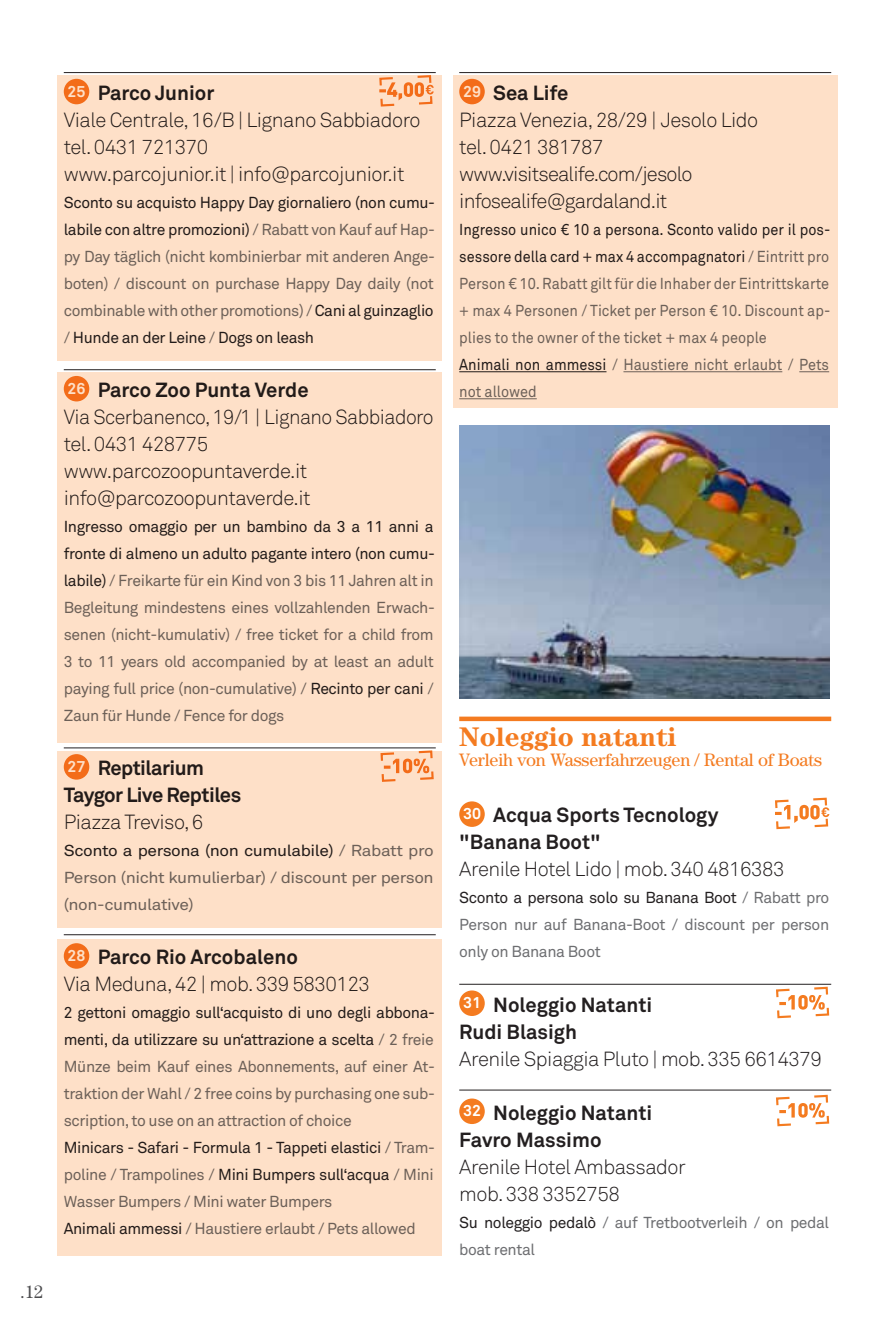
<style>
.page{position:relative;width:893px;height:1340px;background:#fff}
.page>*{position:absolute;margin:0;border:0;box-sizing:border-box;transform-origin:0 0}
.t1{font:700 27px "Century";color:#f47b20}
.t2{font:300 20.25px/27px "Akkurat";letter-spacing:-.025em;color:#231f20}
.t3{font:700 20.25px/27px "Akkurat";color:#231f20}
.t4{font:700 20.25px/27px "Akkurat";letter-spacing:-.025em;color:#231f20}
.t5{font:18px "Century";letter-spacing:-.01em;color:#f47b20}
.t6{font:18px "Century";color:#4d4d4f}
.t7{font:15.75px/27px "Akkurat";letter-spacing:-.025em;color:#6d6e71;text-align:justify}
.t8{font:15.75px/27px "Akkurat";color:#6d6e71;scale:.92 1}
.t9{font:15.75px/27px "Akkurat";letter-spacing:-.025em;color:#6d6e71;text-align:justify;scale:1.1 1}
.s1{font-weight:700}
.s2{color:#231f20}
</style>
<div class="page">
<hr style="left:64px;top:72px;width:372px;height:1px;background:#231f20">
<hr style="left:64px;top:369px;width:372px;height:1px;background:#231f20">
<hr style="left:64px;top:747px;width:372px;height:1px;background:#231f20">
<hr style="left:64px;top:934px;width:372px;height:1px;background:#231f20">
<hr style="left:459px;top:72px;width:372px;height:1px;background:#231f20">
<img style="left:459px;top:425px;width:370px;height:273px">
<div style="left:459px;top:716px;width:372px;height:5px;background:#f47b20"></div>
<div style="left:459px;top:801px;width:26px;height:26px;background:#f47b20;border-radius:50%"></div>
<svg style="left:775px;top:797px;width:54px;height:33px"></svg>
<hr style="left:459px;top:983px;width:372px;height:1px;background:#231f20">
<div style="left:459px;top:990px;width:26px;height:26px;background:#f47b20;border-radius:50%"></div>
<svg style="left:776px;top:986px;width:54px;height:33px"></svg>
<hr style="left:459px;top:1089px;width:372px;height:1px;background:#231f20">
<div style="left:459px;top:1098px;width:26px;height:26px;background:#f47b20;border-radius:50%"></div>
<svg style="left:776px;top:1094px;width:54px;height:33px"></svg>
<div style="left:57px;top:75px;width:385px;height:286px;background:#fee0c8"></div>
<div style="left:57px;top:372px;width:385px;height:370px;background:#fee0c8"></div>
<div style="left:57px;top:750px;width:385px;height:177px;background:#fee0c8"></div>
<div style="left:57px;top:939px;width:385px;height:317px;background:#fee0c8"></div>
<div style="left:453px;top:75px;width:384px;height:332px;background:#fee0c8"></div>
<p class="t6" style="left:21px;top:1281px;width:24px">.12</p>
<p class="t2" style="left:64px;top:80px;width:358px"><sup>25</sup> <span class="s1">Parco Junior<br></span>Viale Centrale, 16/B | Lignano Sabbiadoro tel. 0431 721370<br>www.parcojunior.it | info@parcojunior.it</p>
<p class="t7" style="left:64px;top:189px;width:373px"><span class="s2">Sconto su acquisto Happy Day giornaliero (non cumu&shy;labile con altre promozioni)</span> / Rabatt von Kauf auf Hap&shy;py Day täglich (nicht kombinierbar mit anderen Ange&shy;boten) / discount on purchase Happy Day daily (not combinable with other promotions) / <span class="s2">Cani al guinzaglio </span>/ <span class="s2">Hunde an der Leine</span> / <span class="s2">Dogs on leash</span></p>
<p class="t2" style="left:64px;top:377px;width:371px"><sup>26</sup> <span class="s1">Parco Zoo Punta Verde<br></span>Via Scerbanenco, 19/1 | Lignano Sabbiadoro tel. 0431 428775 www.parcozoopuntaverde.it info@parcozoopuntaverde.it</p>
<p class="t7" style="left:64px;top:513px;width:373px"><span class="s2">Ingresso omaggio per un bambino da 3 a 11 anni a fronte di almeno un adulto pagante intero (non cumu&shy;labile)</span> / Freikarte für ein Kind von 3 bis 11 Jahren alt in Begleitung mindestens eines vollzahlenden Erwach&shy;senen (nicht-kumulativ) / free ticket for a child from 3 to 11 years old accompanied by at least an adult paying full price (non-cumulative) / <span class="s2">Recinto per cani</span> / Zaun für Hunde / Fence for dogs</p>
<p class="t4" style="left:64px;top:754px;width:179px"><sup>27</sup> Reptilarium<br>Taygor Live Reptiles</p>
<p class="t2" style="left:64px;top:809px;width:141px">Piazza Treviso, 6</p>
<p class="t9" style="left:64px;top:837px;width:338px"><span class="s2">Sconto a persona (non cumulabile)</span> / Rabatt pro Person (nicht kumulierbar) / discount per person (non-cumulative)</p>
<p class="t2" style="left:64px;top:944px;width:308px"><sup>28</sup> <span class="s1">Parco Rio Arcobaleno<br></span>Via Meduna, 42 | mob. 339 5830123</p>
<p class="t7" style="left:64px;top:999px;width:373px;text-align:left"><span class="s2">2 gettoni omaggio sull‘acquisto di uno degli abbona&shy;menti, da utilizzare su un‘attrazione a scelta</span> / 2 freie Münze beim Kauf eines Abonnements, auf einer At&shy;traktion der Wahl / 2 free coins by purchasing one sub&shy;scription, to use on an attraction of choice<br><span class="s2">Minicars - Safari - Formula 1 - Tappeti elastici</span> / Tram&shy;poline / Trampolines / <span class="s2">Mini Bumpers sull‘acqua</span> / Mini Wasser Bumpers / Mini water Bumpers<br><span class="s2">Animali ammessi</span> / Haustiere erlaubt / Pets allowed</p>
<p class="t2" style="left:459px;top:80px;width:301px"><sup>29</sup> <span class="s1">Sea Life<br></span>Piazza Venezia, 28/29 | Jesolo Lido tel. 0421 381787 www.visitsealife.com/jesolo infosealife@gardaland.it</p>
<p class="t8" style="left:459px;top:216px;width:405px"><span class="s2">Ingresso unico € 10 a persona. Sconto valido per il pos&shy;sessore della card + max 4 accompagnatori</span> / Eintritt pro Person € 10. Rabatt gilt für die Inhaber der Eintrittskarte + max 4 Personen / Ticket per Person € 10. Discount ap&shy;plies to the owner of the ticket + max 4 people<br><span class="s2">Animali non ammessi</span> / Haustiere nicht erlaubt / Pets not allowed</p>
<h1 class="t1" style="left:459px;top:720px;width:219px">Noleggio natanti</h1>
<p class="t5" style="left:459px;top:749px;width:364px">Verleih von Wasserfahrzeugen / Rental of Boats</p>
<p class="t3" style="left:459px;top:802px;width:261px"><sup>30</sup> Acqua Sports Tecnology "Banana Boot"</p>
<p class="t2" style="left:459px;top:856px;width:327px">Arenile Hotel Lido | mob. 340 4816383</p>
<p class="t7" style="left:459px;top:884px;width:371px"><span class="s2">Sconto a persona solo su Banana Boot</span> / Rabatt pro Person nur auf Banana-Boot / discount per person only on Banana Boot</p>
<p class="t3" style="left:459px;top:991px;width:194px"><sup>31</sup> Noleggio Natanti<br>Rudi Blasigh</p>
<p class="t2" style="left:459px;top:1045px;width:364px">Arenile Spiaggia Pluto | mob. 335 6614379</p>
<p class="t3" style="left:459px;top:1099px;width:194px"><sup>32</sup> Noleggio Natanti<br>Favro Massimo</p>
<p class="t2" style="left:459px;top:1153px;width:228px">Arenile Hotel Ambassador mob. 338 3352758</p>
<p class="t7" style="left:459px;top:1208px;width:371px"><span class="s2">Su noleggio pedalò</span> / auf Tretbootverleih / on pedal boat rental</p>
</div>
